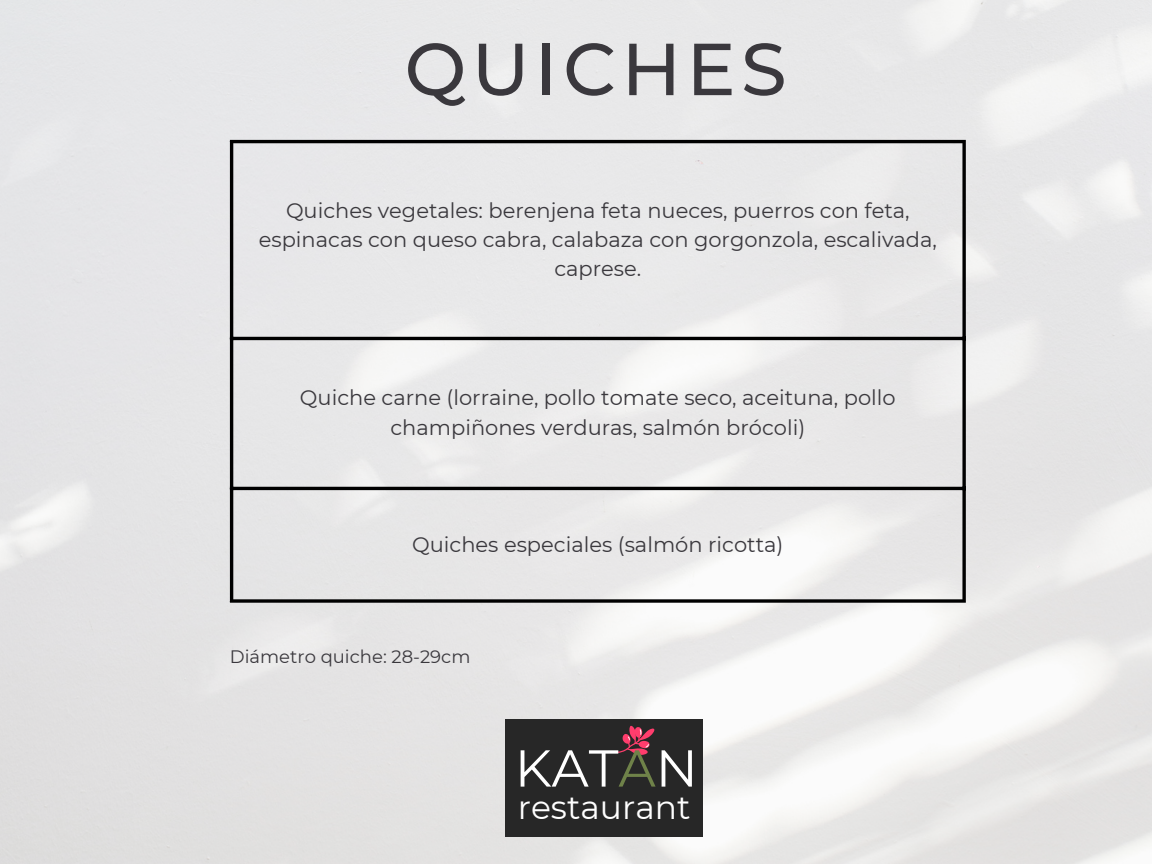
<style>
.page{position:relative;width:1152px;height:864px;background:#fff}
.page>*{position:absolute;margin:0;border:0;box-sizing:border-box;transform-origin:0 0}
.t1{font:500 73.5px "Montserrat";letter-spacing:.07em;color:#3a383d}
.t2{font:51.9px "Montserrat";color:#fff}
.t3{font:33px "Montserrat";color:#fff}
.t4{font:21px/29.2px "Montserrat";color:#3a383d;text-align:center}
.t5{font:18px "Montserrat";color:#3a383d}
.s1{color:#6f8249}
</style>
<div class="page">
<img style="left:0;top:0;width:1152px;height:864px">
<hr style="left:230px;top:143px;width:3px;height:456px;background:#000">
<svg style="left:962px;top:143px;width:4px;height:456px;background:#232323"></svg>
<hr style="left:230px;top:140px;width:736px;height:3px;background:#000">
<hr style="left:230px;top:337px;width:736px;height:3px;background:#000">
<hr style="left:230px;top:487px;width:736px;height:3px;background:#000">
<svg style="left:230px;top:599px;width:736px;height:4px;background:#242424"></svg>
<div style="left:505px;top:719px;width:198px;height:117px;background:#272727"></div>
<svg style="left:617px;top:725px;width:38px;height:30px"></svg>
<p class="t1" style="left:405px;top:24px;width:384px">QUICHES</p>
<p class="t4" style="left:259px;top:195px;width:680px">Quiches vegetales: berenjena feta nueces, puerros con feta, espinacas con queso cabra, calabaza con gorgonzola, escalivada, caprese.</p>
<p class="t4" style="left:300px;top:383px;width:597px">Quiche carne (lorraine, pollo tomate seco, aceituna, pollo champiñones verduras, salmón brócoli)</p>
<p class="t4" style="left:412px;top:530px;width:373px">Quiches especiales (salmón ricotta)</p>
<p class="t5" style="left:230px;top:645px;width:242px">Diámetro quiche: 28-29cm</p>
<p class="t2" style="left:515px;top:736px;width:185px">KAT<span class="s1">A</span>N</p>
<p class="t3" style="left:518px;top:787px;width:174px">restaurant</p>
</div>
